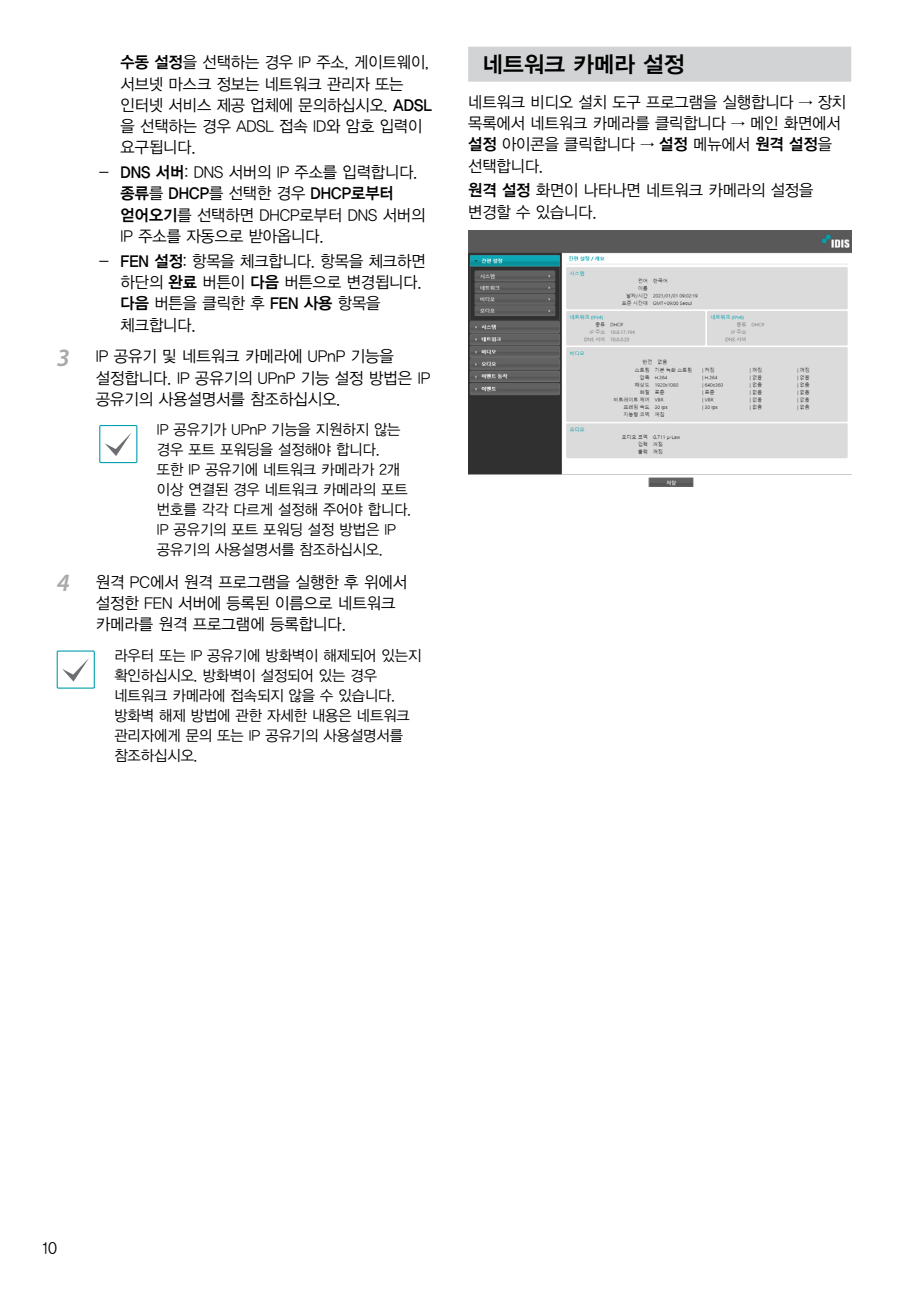
<style>
.page{position:relative;width:908px;height:1290px;background:#fff}
.page>*{position:absolute;margin:0;border:0;box-sizing:border-box;transform-origin:0 0}
.Heading2__9pt__next{font:22.5px "YDVYGO14";color:#000}
.Kor_Body_Font__6_5pt{font:16.25px/21.2px "YDVYGO12";color:#000;scale:.95 1}
.Kor_Body_Font__6_5pt-2{font:16.25px/21.2px "YDVYGO12";color:#000;scale:.96 1}
.Note__6pt{font:15px/20px "YDVYGO12";color:#000;scale:.96 1}
.s1{font-family:"YDVYGO14"}
.s2{font-family:"Myriad Pro";font-weight:600;font-style:italic;font-size:25px;color:#a7a9ac}
.s3{font-size:15px}
</style>
<div class="page">
<div style="left:99px;top:425px;width:38px;height:38px;border:1px solid #00a0af"></div>
<svg style="left:105px;top:433px;width:26px;height:23px"></svg>
<div style="left:57px;top:650px;width:38px;height:39px;border:1px solid #00a0af"></div>
<svg style="left:62px;top:658px;width:27px;height:23px"></svg>
<div style="left:468px;top:47px;width:382px;height:35px;background:#d1d3d4"></div>
<img style="left:468px;top:230px;width:382px;height:257px">
<p class="Kor_Body_Font__6_5pt" style="left:120px;top:51px;width:329px"><span class="s1">수동 설정</span>을 선택하는 경우 IP 주소, 게이트웨이, 서브넷 마스크 정보는 네트워크 관리자 또는 인터넷 서비스 제공 업체에 문의하십시오. <span class="s1">ADSL </span>을 선택하는 경우 ADSL 접속 ID와 암호 입력이 요구됩니다.</p>
<p class="Kor_Body_Font__6_5pt" style="left:120px;top:161px;width:322px;text-indent:-21px">- <span class="s1">DNS 서버</span>: DNS 서버의 IP 주소를 입력합니다. <span class="s1">종류</span>를 <span class="s1">DHCP</span>를 선택한 경우 <span class="s1">DHCP로부터 얻어오기</span>를 선택하면 DHCP로부터 DNS 서버의<br>IP 주소를 자동으로 받아옵니다.</p>
<p class="Kor_Body_Font__6_5pt" style="left:120px;top:249px;width:322px;text-indent:-21px">- <span class="s1">FEN 설정</span>: 항목을 체크합니다. 항목을 체크하면 하단의 <span class="s1">완료</span> 버튼이 <span class="s1">다음</span> 버튼으로 변경됩니다. <span class="s1">다음</span> 버튼을 클릭한 후 <span class="s1">FEN 사용</span> 항목을 체크합니다.</p>
<p class="Kor_Body_Font__6_5pt-2" style="left:96px;top:345px;width:349px;text-indent:-39px"><span class="s2">3</span> IP 공유기 및 네트워크 카메라에 UPnP 기능을 설정합니다. IP 공유기의 UPnP 기능 설정 방법은 IP 공유기의 사용설명서를 참조하십시오.</p>
<p class="Note__6pt" style="left:157px;top:419px;width:266px">IP 공유기가 UPnP 기능을 지원하지 않는 경우 포트 포워딩을 설정해야 합니다.<br>또한 IP 공유기에 네트워크 카메라가 2개 이상 연결된 경우 네트워크 카메라의 포트 번호를 각각 다르게 설정해 주어야 합니다.<br>IP 공유기의 포트 포워딩 설정 방법은 IP 공유기의 사용설명서를 참조하십시오.</p>
<p class="Kor_Body_Font__6_5pt-2" style="left:96px;top:570px;width:326px;text-indent:-39px"><span class="s2">4</span> 원격 PC에서 원격 프로그램을 실행한 후 위에서 설정한 FEN 서버에 등록된 이름으로 네트워크 카메라를 원격 프로그램에 등록합니다.</p>
<p class="Note__6pt" style="left:114px;top:644px;width:321px">라우터 또는 IP 공유기에 방화벽이 해제되어 있는지 확인하십시오. 방화벽이 설정되어 있는 경우 네트워크 카메라에 접속되지 않을 수 있습니다. 방화벽 해제 방법에 관한 자세한 내용은 네트워크 관리자에게 문의 또는 IP 공유기의 사용설명서를 참조하십시오.</p>
<p class="Heading2__9pt__next" style="left:482px;top:50px;width:204px">네트워크 카메라 설정</p>
<p class="Kor_Body_Font__6_5pt" style="left:468px;top:90px;width:399px">네트워크 비디오 설치 도구 프로그램을 실행합니다 <span class="s3">→</span> 장치 목록에서 네트워크 카메라를 클릭합니다 <span class="s3">→</span> 메인 화면에서 <span class="s1">설정</span> 아이콘을 클릭합니다 <span class="s3">→</span> <span class="s1">설정</span> 메뉴에서 <span class="s1">원격 설정</span>을 선택합니다.</p>
<p class="Kor_Body_Font__6_5pt" style="left:468px;top:179px;width:365px"><span class="s1">원격 설정</span> 화면이 나타나면 네트워크 카메라의 설정을 변경할 수 있습니다.</p>
<p class="Kor_Body_Font__6_5pt-2" style="left:43px;top:1237px;width:17px">10</p>
</div>
